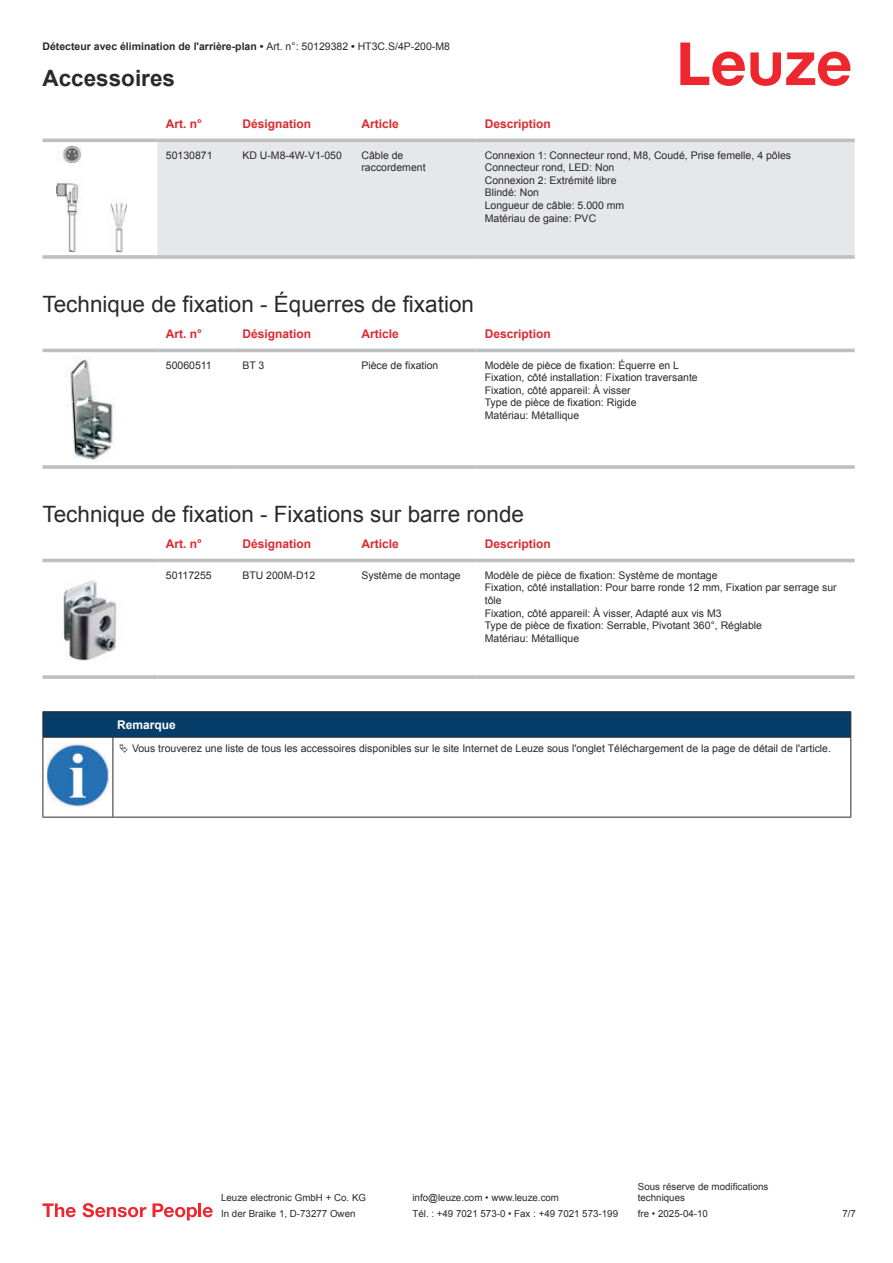
<style>
.page{position:relative;width:893px;height:1263px;background:#fff}
.page>*{position:absolute;margin:0;border:0;box-sizing:border-box;transform-origin:0 0}
.t1{font:22.5px "Arial";color:#2b292a}
.t2{font:700 22.5px "Arial";color:#2b292a}
.t3{font:700 12px "Arial";color:#db2a30}
.t4{font:700 12px "Arial";color:#fff}
.t5{font:10.5px/12.6px "Arial";color:#2b292a}
.t6{font:700 10.5px "Arial";color:#2b292a}
.t7{font:9.75px/11.7px "Arial";color:#2b292a}
.s1{font-weight:400}
</style>
<div class="page">
<svg style="left:680px;top:43px;width:170px;height:43px"></svg>
<svg style="left:43px;top:138px;width:812px;height:72px"></svg>
<div style="left:157px;top:142px;width:698px;height:113px;background:#e6e7e9"></div>
<hr style="left:43px;top:139px;width:114px;height:3px;background:#bdbfc1">
<hr style="left:157px;top:139px;width:77px;height:3px;background:#bdbfc1">
<hr style="left:234px;top:139px;width:119px;height:3px;background:#bdbfc1">
<hr style="left:353px;top:139px;width:123px;height:3px;background:#bdbfc1">
<hr style="left:476px;top:139px;width:379px;height:3px;background:#bdbfc1">
<svg style="left:43px;top:255px;width:114px;height:4px"></svg>
<hr style="left:157px;top:255px;width:77px;height:4px;background:#bdbfc1">
<svg style="left:234px;top:255px;width:119px;height:4px"></svg>
<svg style="left:353px;top:255px;width:123px;height:4px"></svg>
<hr style="left:476px;top:255px;width:379px;height:4px;background:#bdbfc1">
<img style="left:56px;top:146px;width:70px;height:107px">
<svg style="left:43px;top:348px;width:812px;height:5px;fill:#efeff0"></svg>
<hr style="left:43px;top:349px;width:114px;height:3px;background:#bdbfc1">
<hr style="left:157px;top:349px;width:77px;height:3px;background:#bdbfc1">
<hr style="left:234px;top:349px;width:119px;height:3px;background:#bdbfc1">
<hr style="left:353px;top:349px;width:123px;height:3px;background:#bdbfc1">
<hr style="left:476px;top:349px;width:379px;height:3px;background:#bdbfc1">
<hr style="left:43px;top:465px;width:114px;height:4px;background:#c3c5c7">
<svg style="left:157px;top:465px;width:77px;height:4px"></svg>
<hr style="left:234px;top:465px;width:119px;height:4px;background:#c4c6c7">
<hr style="left:353px;top:465px;width:123px;height:4px;background:#c3c5c7">
<svg style="left:476px;top:465px;width:379px;height:4px;background:#c3c5c7"></svg>
<img style="left:66px;top:356px;width:49px;height:104px">
<div style="left:43px;top:558px;width:812px;height:5px;background:#edeeee"></div>
<hr style="left:43px;top:559px;width:114px;height:3px;background:#bdbfc1">
<hr style="left:157px;top:559px;width:77px;height:3px;background:#bdbfc1">
<hr style="left:234px;top:559px;width:119px;height:3px;background:#bdbfc1">
<hr style="left:353px;top:559px;width:123px;height:3px;background:#bdbfc1">
<hr style="left:476px;top:559px;width:379px;height:3px;background:#bdbfc1">
<svg style="left:43px;top:675px;width:114px;height:4px"></svg>
<hr style="left:157px;top:675px;width:77px;height:4px;background:#c5c7c9">
<svg style="left:234px;top:675px;width:119px;height:4px"></svg>
<svg style="left:353px;top:675px;width:123px;height:4px"></svg>
<hr style="left:476px;top:675px;width:379px;height:4px;background:#c5c7c9">
<img style="left:63px;top:580px;width:54px;height:81px">
<svg style="left:44px;top:738px;width:806px;height:79px"></svg>
<hr style="left:43px;top:711px;width:70px;height:1px;background:#2b292a">
<hr style="left:43px;top:737px;width:70px;height:1px;background:#2b292a">
<hr style="left:113px;top:711px;width:738px;height:1px;background:#2b292a">
<svg style="left:43px;top:712px;width:808px;height:25px;background:#063c67"></svg>
<hr style="left:113px;top:737px;width:738px;height:1px;background:#2b292a">
<hr style="left:43px;top:738px;width:1px;height:75px;background:#2b292a">
<hr style="left:113px;top:738px;width:1px;height:75px;background:#2b292a">
<hr style="left:850px;top:738px;width:1px;height:75px;background:#2b292a">
<hr style="left:43px;top:817px;width:70px;height:1px;background:#2b292a">
<hr style="left:113px;top:817px;width:738px;height:1px;background:#2b292a">
<img style="left:47px;top:744px;width:61px;height:62px">
<div style="left:115px;top:738px;width:734px;height:20px;background:#fff"></div>
<svg style="left:43px;top:1203px;width:33px;height:14px"></svg>
<svg style="left:83px;top:1203px;width:63px;height:14px"></svg>
<svg style="left:153px;top:1203px;width:44px;height:17px"></svg>
<hr style="left:198px;top:1203px;width:3px;height:14px;background:#ed272d">
<svg style="left:203px;top:1207px;width:10px;height:10px"></svg>
<p class="t6" style="left:43px;top:43px;width:409px">Détecteur avec élimination de l'arrière-plan • <span class="s1">Art. n°: 50129382</span> • <span class="s1">HT3C.S/4P-200-M8</span></p>
<h1 class="t2" style="left:43px;top:70px;width:134px">Accessoires</h1>
<p class="t3" style="left:166px;top:119px;width:38px">Art. n°</p>
<p class="t3" style="left:242px;top:119px;width:70px">Désignation</p>
<p class="t3" style="left:361px;top:119px;width:39px">Article</p>
<p class="t3" style="left:485px;top:119px;width:68px">Description</p>
<p class="t5" style="left:166px;top:150px;width:48px">50130871</p>
<p class="t5" style="left:242px;top:150px;width:101px">KD U-M8-4W-V1-050</p>
<p class="t5" style="left:361px;top:150px;width:66px">Câble de raccordement</p>
<p class="t5" style="left:485px;top:150px;width:308px">Connexion 1: Connecteur rond, M8, Coudé, Prise femelle, 4 pôles<br>Connecteur rond, LED: Non<br>Connexion 2: Extrémité libre<br>Blindé: Non<br>Longueur de câble: 5.000 mm<br>Matériau de gaine: PVC</p>
<h1 class="t1" style="left:43px;top:295px;width:433px">Technique de fixation - Équerres de fixation</h1>
<p class="t3" style="left:166px;top:329px;width:38px">Art. n°</p>
<p class="t3" style="left:242px;top:329px;width:70px">Désignation</p>
<p class="t3" style="left:361px;top:329px;width:39px">Article</p>
<p class="t3" style="left:485px;top:329px;width:68px">Description</p>
<p class="t5" style="left:166px;top:360px;width:47px">50060511</p>
<p class="t5" style="left:242px;top:360px;width:23px">BT 3</p>
<p class="t5" style="left:361px;top:360px;width:79px">Pièce de fixation</p>
<p class="t5" style="left:485px;top:360px;width:215px">Modèle de pièce de fixation: Équerre en L Fixation, côté installation: Fixation traversante Fixation, côté appareil: À visser<br>Type de pièce de fixation: Rigide<br>Matériau: Métallique</p>
<h1 class="t1" style="left:43px;top:505px;width:483px">Technique de fixation - Fixations sur barre ronde</h1>
<p class="t3" style="left:166px;top:539px;width:38px">Art. n°</p>
<p class="t3" style="left:242px;top:539px;width:70px">Désignation</p>
<p class="t3" style="left:361px;top:539px;width:39px">Article</p>
<p class="t3" style="left:485px;top:539px;width:68px">Description</p>
<p class="t5" style="left:166px;top:570px;width:47px">50117255</p>
<p class="t5" style="left:242px;top:570px;width:74px">BTU 200M-D12</p>
<p class="t5" style="left:361px;top:570px;width:101px">Système de montage</p>
<p class="t5" style="left:485px;top:570px;width:353px">Modèle de pièce de fixation: Système de montage<br>Fixation, côté installation: Pour barre ronde 12 mm, Fixation par serrage sur tôle<br>Fixation, côté appareil: À visser, Adapté aux vis M3<br>Type de pièce de fixation: Serrable, Pivotant 360°, Réglable<br>Matériau: Métallique</p>
<p class="t4" style="left:117px;top:720px;width:60px">Remarque</p>
<p class="t5" style="left:132px;top:743px;width:700px">Vous trouverez une liste de tous les accessoires disponibles sur le site Internet de Leuze sous l'onglet Téléchargement de la page de détail de l'article.</p>
<p class="t7" style="left:221px;top:1193px;width:146px">Leuze electronic GmbH + Co. KG</p>
<p class="t7" style="left:412px;top:1193px;width:148px">info@leuze.com • www.leuze.com</p>
<p class="t7" style="left:638px;top:1181px;width:132px">Sous réserve de modifications techniques</p>
<p class="t7" style="left:221px;top:1209px;width:136px">In der Braike 1, D-73277 Owen</p>
<p class="t7" style="left:412px;top:1209px;width:207px">Tél. : +49 7021 573-0 • Fax : +49 7021 573-199</p>
<p class="t7" style="left:638px;top:1209px;width:72px">fre • 2025-04-10</p>
<p class="t7" style="left:842px;top:1209px;width:15px">7 /7</p>
</div>
